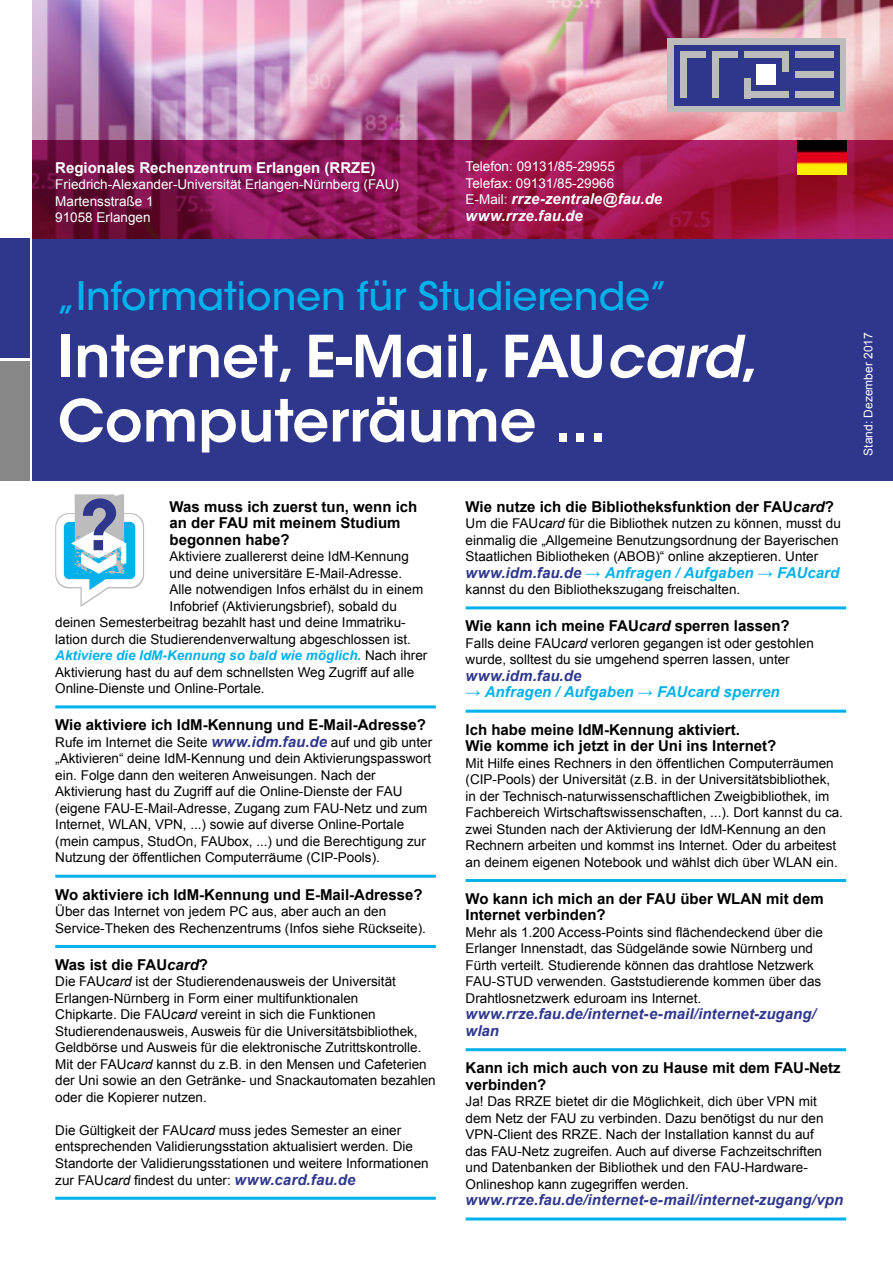
<style>
.page{position:relative;width:893px;height:1263px;background:#fff}
.page>*{position:absolute;margin:0;border:0;box-sizing:border-box;transform-origin:0 0}
.Titel{font:600 57.45px "ITC Avant Garde Std";color:#fff}
.Datum{font:500 38.85px "ITC Avant Garde Std";color:#00b1eb}
.t1{font:700 15px/16.5px "Arial";color:#000}
.t2{font:italic 700 15px/16.5px "Arial";letter-spacing:.005em;color:#2f378d}
.t3{font:italic 700 15px "Arial";letter-spacing:.01em;color:#00b1eb}
.t4{font:italic 700 15px/16.5px "Arial";letter-spacing:.01em;color:#fff}
.t5{font:700 15px "Arial";color:#fff}
.t6{font:13.5px/16.5px "Arial";color:#000}
.t7{font:13.5px/16.5px "Arial";color:#fff}
.t8{font:italic 700 13.5px "Arial";color:#00b1eb}
.t9{font:12px "Arial";color:#fff}
.s1{font-weight:400;font-style:normal;font-size:13.5px}
.s2{font-style:italic}
.s3{font-weight:400;font-style:normal;color:#000}
.s4{font-weight:700;font-style:italic;font-size:15px;color:#2f378d}
.s5{color:#2f378d}
</style>
<div class="page">
<img style="left:33px;top:0;width:860px;height:140px">
<div style="left:33px;top:239px;width:860px;height:241px;background:#2f378d"></div>
<hr style="left:55px;top:705px;width:381px;height:3px;background:#00b1eb">
<hr style="left:55px;top:875px;width:381px;height:3px;background:#00b1eb">
<hr style="left:55px;top:945px;width:381px;height:3px;background:#00b1eb">
<hr style="left:55px;top:1197px;width:381px;height:3px;background:#00b1eb">
<hr style="left:466px;top:606px;width:380px;height:3px;background:#00b1eb">
<hr style="left:466px;top:710px;width:380px;height:3px;background:#00b1eb">
<hr style="left:466px;top:879px;width:380px;height:3px;background:#00b1eb">
<hr style="left:466px;top:1048px;width:380px;height:3px;background:#00b1eb">
<hr style="left:466px;top:1217px;width:380px;height:3px;background:#00b1eb">
<div style="left:0;top:239px;width:30px;height:119px;background:#2f378d"></div>
<div style="left:0;top:361px;width:30px;height:119px;background:#878787"></div>
<div style="left:668px;top:38px;width:178px;height:7px;background:#bcbcbc"></div>
<div style="left:668px;top:38px;width:6px;height:73px;background:#bcbcbc"></div>
<div style="left:668px;top:105px;width:178px;height:7px;background:#bcbcbc"></div>
<div style="left:840px;top:38px;width:6px;height:73px;background:#bcbcbc"></div>
<div style="left:674px;top:45px;width:166px;height:60px;background:#2f378d"></div>
<div style="left:680px;top:51px;width:26px;height:7px;background:#bcbcbc"></div>
<div style="left:757px;top:65px;width:19px;height:20px;background:#fff"></div>
<div style="left:680px;top:51px;width:7px;height:47px;background:#bcbcbc"></div>
<div style="left:712px;top:51px;width:26px;height:7px;background:#bcbcbc"></div>
<div style="left:712px;top:51px;width:6px;height:47px;background:#bcbcbc"></div>
<div style="left:744px;top:51px;width:45px;height:7px;background:#bcbcbc"></div>
<div style="left:744px;top:91px;width:45px;height:7px;background:#bcbcbc"></div>
<div style="left:744px;top:78px;width:7px;height:20px;background:#bcbcbc"></div>
<div style="left:782px;top:51px;width:7px;height:20px;background:#bcbcbc"></div>
<div style="left:795px;top:51px;width:38px;height:7px;background:#bcbcbc"></div>
<div style="left:795px;top:91px;width:38px;height:7px;background:#bcbcbc"></div>
<div style="left:795px;top:71px;width:38px;height:7px;background:#bcbcbc"></div>
<svg style="left:33px;top:140px;width:860px;height:99px;background:#8f1349"></svg>
<svg style="left:55px;top:494px;width:89px;height:112px"></svg>
<img style="left:798px;top:140px;width:48px;height:34px">
<p class="t5" style="left:55px;top:157px;width:322px">Regionales Rechenzentrum Erlangen (RRZE)</p>
<p class="t7" style="left:55px;top:176px;width:345px">Friedrich-Alexander-Universität Erlangen-Nürnberg (FAU)<br>Martensstraße 1<br>91058 Erlangen</p>
<p class="t7" style="left:466px;top:159px;width:151px">Telefon: 09131/85-29955<br>Telefax: 09131/85-29966</p>
<p class="t4" style="left:466px;top:191px;width:198px"><span class="s1">E-Mail:</span> rrze-zentrale@fau.de www.rrze.fau.de</p>
<p class="Datum" style="left:58px;top:271px;width:612px">„Informationen für Studierende”</p>
<p class="Titel" style="left:58px;top:320px;width:703px">Internet, E-Mail, FAU<span class="s2">card</span>,</p>
<p class="Titel" style="left:58px;top:384px;width:550px">Computerräume ...</p>
<p class="t1" style="left:170px;top:499px;width:249px">Was muss ich zuerst tun, wenn ich an der FAU mit meinem Studium begonnen habe?</p>
<p class="t6" style="left:170px;top:548px;width:241px">Aktiviere zuallererst deine IdM-Kennung</p>
<p class="t6" style="left:170px;top:565px;width:234px">und deine universitäre E-Mail-Adresse.</p>
<p class="t6" style="left:170px;top:581px;width:255px">Alle notwendigen Infos erhälst du in einem</p>
<p class="t6" style="left:170px;top:598px;width:229px">Infobrief (Aktivierungsbrief), sobald du</p>
<p class="t6" style="left:55px;top:614px;width:352px">deinen Semesterbeitrag bezahlt hast und deine Immatriku-</p>
<p class="t6" style="left:55px;top:631px;width:357px">lation durch die Studierendenverwaltung abgeschlossen ist.</p>
<p class="t8" style="left:55px;top:647px;width:374px">Aktiviere die IdM-Kennung so bald wie möglich. <span class="s3">Nach ihrer</span></p>
<p class="t6" style="left:55px;top:664px;width:360px">Aktivierung hast du auf dem schnellsten Weg Zugriff auf alle</p>
<p class="t6" style="left:55px;top:680px;width:211px">Online-Dienste und Online-Portale.</p>
<p class="t1" style="left:55px;top:717px;width:372px">Wie aktiviere ich IdM-Kennung und E-Mail-Adresse?</p>
<p class="t6" style="left:55px;top:734px;width:378px">Rufe im Internet die Seite <span class="s4">www.idm.fau.de</span> auf und gib unter „Aktivieren“ deine IdM-Kennung und dein Aktivierungspasswort ein. Folge dann den weiteren Anweisungen. Nach der Aktivierung hast du Zugriff auf die Online-Dienste der FAU (eigene FAU-E-Mail-Adresse, Zugang zum FAU-Netz und zum Internet, WLAN, VPN, ...) sowie auf diverse Online-Portale (mein campus, StudOn, FAUbox, ...) und die Berechtigung zur Nutzung der öffentlichen Computerräume (CIP-Pools).</p>
<p class="t1" style="left:55px;top:887px;width:369px">Wo aktiviere ich IdM-Kennung und E-Mail-Adresse?</p>
<p class="t6" style="left:55px;top:903px;width:372px">Über das Internet von jedem PC aus, aber auch an den<br>Service-Theken des Rechenzentrums (Infos siehe Rückseite).</p>
<p class="t1" style="left:55px;top:957px;width:154px">Was ist die FAU<span class="s2">card</span>?</p>
<p class="t6" style="left:55px;top:973px;width:382px">Die FAU<span class="s2">card</span> ist der Studierendenausweis der Universität Erlangen-Nürnberg in Form einer multifunktionalen<br>Chipkarte. Die FAU<span class="s2">card</span> vereint in sich die Funktionen Studierendenausweis, Ausweis für die Universitätsbibliothek, Geldbörse und Ausweis für die elektronische Zutrittskontrolle.<br>Mit der FAU<span class="s2">card</span> kannst du z.B. in den Mensen und Cafeterien der Uni sowie an den Getränke- und Snackautomaten bezahlen oder die Kopierer nutzen.</p>
<p class="t6" style="left:55px;top:1122px;width:375px">Die Gültigkeit der FAU<span class="s2">card</span> muss jedes Semester an einer entsprechenden Validierungsstation aktualisiert werden. Die Standorte der Validierungsstationen und weitere Informationen zur FAU<span class="s2">card</span> findest du unter: <span class="s4">www.card.fau.de</span></p>
<p class="t1" style="left:466px;top:499px;width:370px">Wie nutze ich die Bibliotheksfunktion der FAU<span class="s2">card</span>?</p>
<p class="t6" style="left:466px;top:515px;width:377px">Um die FAU<span class="s2">card</span> für die Bibliothek nutzen zu können, musst du einmalig die „Allgemeine Benutzungsordnung der Bayerischen<br>Staatlichen Bibliotheken (ABOB)“ online akzeptieren. Unter</p>
<p class="t3" style="left:466px;top:563px;width:375px"><span class="s5">www.idm.fau.de</span> → Anfragen / Aufgaben → FAUcard</p>
<p class="t6" style="left:466px;top:581px;width:276px">kannst du den Bibliothekszugang freischalten.</p>
<p class="t1" style="left:466px;top:618px;width:326px">Wie kann ich meine FAU<span class="s2">card</span> sperren lassen?</p>
<p class="t6" style="left:466px;top:635px;width:350px">Falls deine FAU<span class="s2">card</span> verloren gegangen ist oder gestohlen wurde, solltest du sie umgehend sperren lassen, unter</p>
<p class="t2" style="left:466px;top:668px;width:117px">www.idm.fau.de</p>
<p class="t3" style="left:466px;top:682px;width:316px">→ Anfragen / Aufgaben → FAUcard sperren</p>
<p class="t1" style="left:466px;top:722px;width:312px">Ich habe meine IdM-Kennung aktiviert.<br>Wie komme ich jetzt in der Uni ins Internet?</p>
<p class="t6" style="left:466px;top:755px;width:379px">Mit Hilfe eines Rechners in den öffentlichen Computerräumen (CIP-Pools) der Universität (z.B. in der Universitätsbibliothek, in der Technisch-naturwissenschaftlichen Zweigbibliothek, im Fachbereich Wirtschaftswissenschaften, ...). Dort kannst du ca. zwei Stunden nach der Aktivierung der IdM-Kennung an den Rechnern arbeiten und kommst ins Internet. Oder du arbeitest an deinem eigenen Notebook und wählst dich über WLAN ein.</p>
<p class="t1" style="left:466px;top:891px;width:360px">Wo kann ich mich an der FAU über WLAN mit dem<br>Internet verbinden?</p>
<p class="t6" style="left:466px;top:924px;width:359px">Mehr als 1.200 Access-Points sind flächendeckend über die Erlanger Innenstadt, das Südgelände sowie Nürnberg und Fürth verteilt. Studierende können das drahtlose Netzwerk FAU-STUD verwenden. Gaststudierende kommen über das Drahtlosnetzwerk eduroam ins Internet.</p>
<p class="t2" style="left:466px;top:1006px;width:352px">www.rrze.fau.de/internet-e-mail/internet-zugang/ wlan</p>
<p class="t1" style="left:466px;top:1060px;width:377px">Kann ich mich auch von zu Hause mit dem FAU-Netz verbinden?</p>
<p class="t6" style="left:466px;top:1093px;width:359px">Ja! Das RRZE bietet dir die Möglichkeit, dich über VPN mit dem Netz der FAU zu verbinden. Dazu benötigst du nur den VPN-Client des RRZE. Nach der Installation kannst du auf das FAU-Netz zugreifen. Auch auf diverse Fachzeitschriften und Datenbanken der Bibliothek und den FAU-Hardware-Onlineshop kann zugegriffen werden.</p>
<p class="t2" style="left:466px;top:1192px;width:379px">www.rrze.fau.de/internet-e-mail/internet-zugang/vpn</p>
<p class="t9" style="left:860px;top:456px;width:125px;rotate:-90deg">Stand: Dezember 2017</p>
</div>
